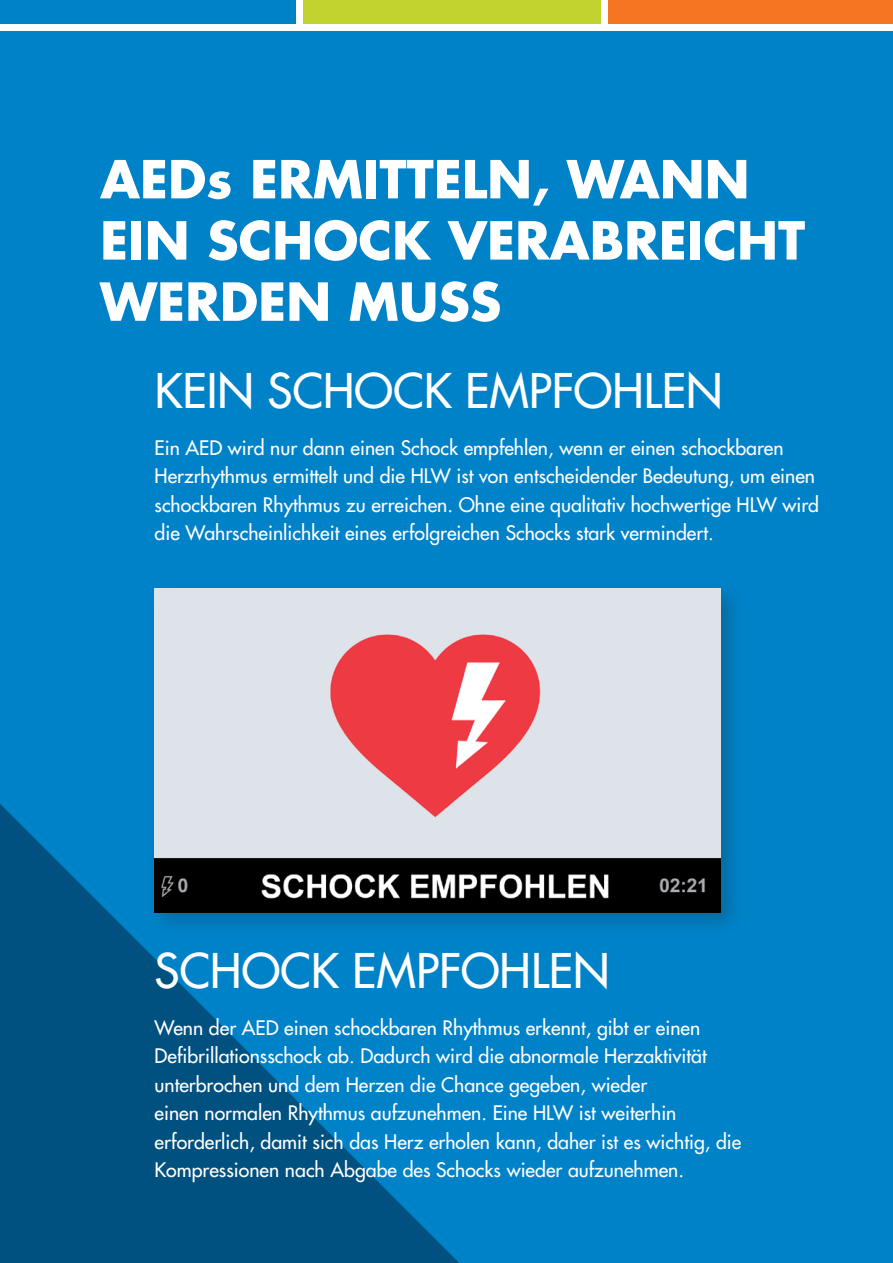
<style>
.page{position:relative;width:893px;height:1263px;background:#fff}
.page>*{position:absolute;margin:0;border:0;box-sizing:border-box;transform-origin:0 0}
.t1{font:700 51px/61.2px "Futura Std";color:#fff}
.t2{font:500 46.5px "Futura Std";color:#fff}
.t3{font:500 19.5px/28.5px "Futura Std";color:#fff}
</style>
<div class="page">
<div style="left:0;top:31px;width:893px;height:1232px;background:#0082c8"></div>
<svg style="left:0;top:804px;width:459px;height:459px;fill:#005080"></svg>
<div style="left:608px;top:0;width:285px;height:24px;background:#f57523"></div>
<div style="left:303px;top:0;width:297px;height:24px;background:#c1d32f"></div>
<div style="left:0;top:0;width:295px;height:24px;background:#0082c8"></div>
<div style="left:147px;top:582px;width:597px;height:354px;background:#231f20;opacity:.24"></div>
<img style="left:155px;top:589px;width:565px;height:323px">
<h1 class="t1" style="left:100px;top:148px;width:707px">AEDs ERMITTELN, WANN<br>EIN SCHOCK VERABREICHT<br>WERDEN MUSS</h1>
<h2 class="t2" style="left:155px;top:362px;width:569px">KEIN SCHOCK EMPFOHLEN</h2>
<p class="t3" style="left:155px;top:433px;width:666px">Ein AED wird nur dann einen Schock empfehlen, wenn er einen schockbaren Herzrhythmus ermittelt und die HLW ist von entscheidender Bedeutung, um einen schockbaren Rhythmus zu erreichen. Ohne eine qualitativ hochwertige HLW wird die Wahrscheinlichkeit eines erfolgreichen Schocks stark vermindert.</p>
<h2 class="t2" style="left:155px;top:942px;width:457px">SCHOCK EMPFOHLEN</h2>
<p class="t3" style="left:155px;top:1013px;width:588px">Wenn der AED einen schockbaren Rhythmus erkennt, gibt er einen Defibrillationsschock ab. Dadurch wird die abnormale Herzaktivität unterbrochen und dem Herzen die Chance gegeben, wieder<br>einen normalen Rhythmus aufzunehmen. Eine HLW ist weiterhin erforderlich, damit sich das Herz erholen kann, daher ist es wichtig, die Kompressionen nach Abgabe des Schocks wieder aufzunehmen.</p>
</div>
